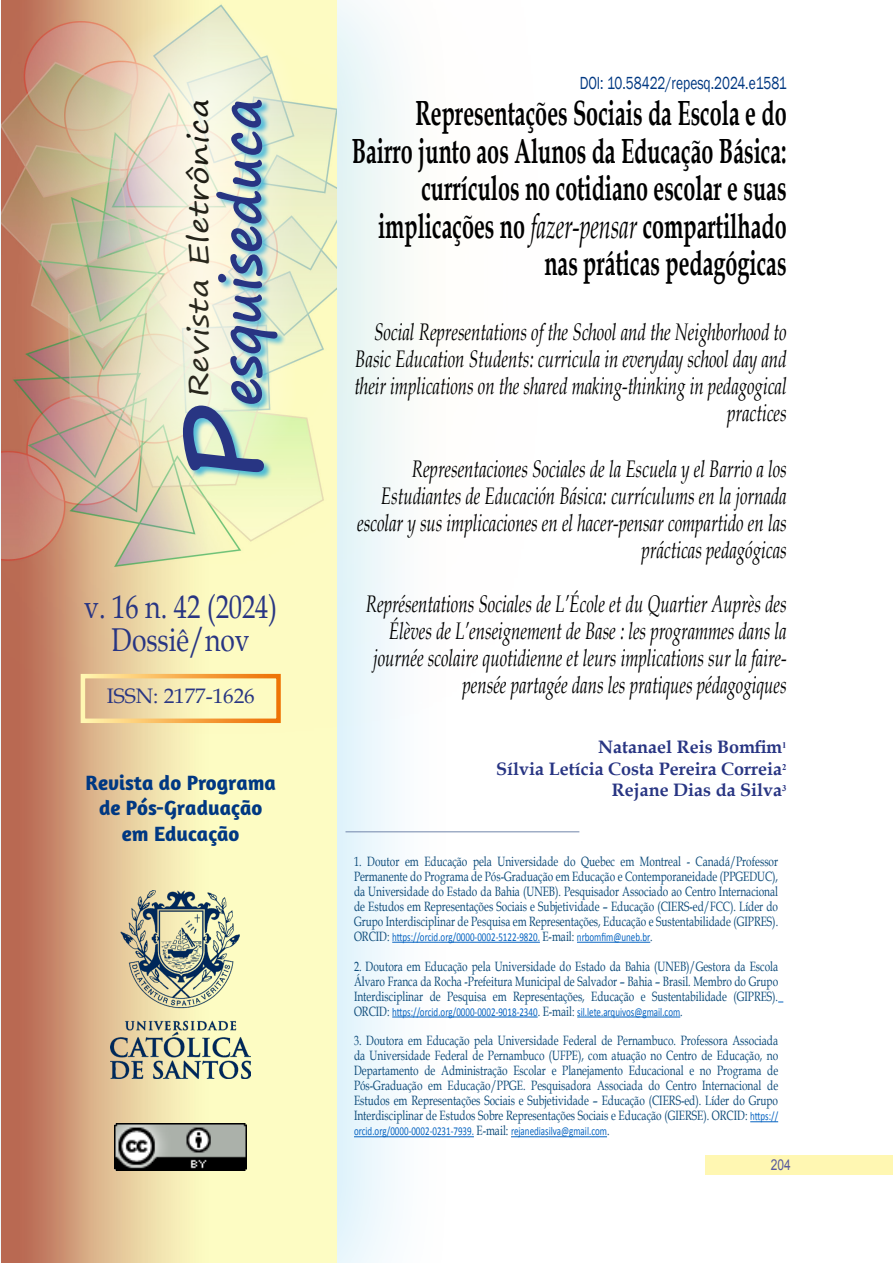
<style>
.page{position:relative;width:893px;height:1263px;background:#fff}
.page>*{position:absolute;margin:0;border:0;box-sizing:border-box;transform-origin:0 0}
.t1{font:700 54px "Segoe Print";color:#283583}
.t2{font:700 34.95px/37.5px "Book Antiqua";color:#000;text-align:right;scale:.62 1}
.t3{font:33px/33px "Book Antiqua";color:#283583;text-align:center;scale:.8 1}
.t4{font:27px "Segoe Print";color:#000;scale:1.22 1}
.t5{font:italic 24px/27px "Book Antiqua";color:#000;text-align:right;scale:.7 1}
.t6{font:700 21px/25.2px "Amaranth";color:#003882;text-align:center}
.t7{font:21px "Book Antiqua";color:#283583}
.t8{font:700 18px/21.6px "Book Antiqua";color:#283583;text-align:right}
.t9{font:18px "Franklin Gothic";color:#003882;scale:.75 1}
.t10{font:15px "Arial";color:#585a9d;scale:.8 1}
.t11{font:13.5px/15px "Book Antiqua";color:#0d4b7a;text-align:justify;scale:.75 1}
.t12{font:12px "Calibri";color:#0563c1;scale:.75 1}
.s1{font-size:108px}
.s2{font-weight:400;font-style:italic}
.s3{font-family:"Book Antiqua";font-size:13.5px;color:#0d4b7a}
.s4{font-family:"Calibri";font-size:12px;color:#0563c1}
</style>
<div class="page">
<div style="left:0;top:0;width:460px;height:1263px;background:#009fe3;opacity:.21"></div>
<img style="left:1px;top:734px;width:336px;height:529px">
<img style="left:110px;top:891px;width:141px;height:187px">
<img style="left:115px;top:1124px;width:132px;height:46px">
<img style="left:0;top:0;width:460px;height:734px">
<div style="left:706px;top:1155px;width:187px;height:19px;background:#fff7b2"></div>
<hr style="left:345px;top:831px;width:234px;height:1px;background:#7185aa">
<hr style="left:392px;top:942px;width:148px;height:1px;background:#0563c1">
<hr style="left:577px;top:942px;width:73px;height:1px;background:#0563c1">
<hr style="left:392px;top:1016px;width:146px;height:1px;background:#0563c1">
<hr style="left:577px;top:1016px;width:103px;height:1px;background:#0563c1">
<svg style="left:750px;top:1121px;width:28px;height:1px"></svg>
<hr style="left:354px;top:1136px;width:120px;height:1px;background:#0563c1">
<hr style="left:511px;top:1136px;width:96px;height:1px;background:#0563c1">
<h1 class="t1" style="left:192px;top:482px;width:386px;rotate:-90deg"><span class="s1">P</span>esquiseduca</h1>
<h3 class="t4" style="left:174px;top:396px;width:245px;rotate:-90deg">Revista Eletrônica</h3>
<h3 class="t3" style="left:84px;top:590px;width:243px">v. 16 n. 42 (2024)<br>Dossiê/nov</h3>
<h3 class="t7" style="left:107px;top:681px;width:150px">ISSN: 2177-1626</h3>
<h3 class="t6" style="left:85px;top:770px;width:192px">Revista do Programa de Pós-Graduação em Educação</h3>
<h3 class="t9" style="left:580px;top:72px;width:277px">DOI: 10.58422/repesq.2024.e1581</h3>
<h2 class="t2" style="left:352px;top:94px;width:703px">Representações Sociais da Escola e do Bairro junto aos Alunos da Educação Básica: currículos no cotidiano escolar e suas implicações no <span class="s2">fazer-pensar</span> compartilhado nas práticas pedagógicas</h2>
<h3 class="t5" style="left:354px;top:318px;width:619px">Social Representations of the School and the Neighborhood to Basic Education Students: curricula in everyday school day and their implications on the shared making-thinking in pedagogical practices</h3>
<h3 class="t5" style="left:357px;top:455px;width:615px">Representaciones Sociales de la Escuela y el Barrio a los Estudiantes de Educación Básica: currículums en la jornada escolar y sus implicaciones en el hacer-pensar compartido en las prácticas pedagógicas</h3>
<h3 class="t5" style="left:366px;top:590px;width:602px">Représentations Sociales de L’École et du Quartier Auprès des Élèves de L’enseignement de Base : les programmes dans la journée scolaire quotidienne et leurs implications sur la faire&shy;pensée partagée dans les pratiques pédagogiques</h3>
<h3 class="t8" style="left:496px;top:736px;width:292px">Natanael Reis Bomfim<sup>1<br></sup>Sílvia Letícia Costa Pereira Correia<sup>2<br></sup>Rejane Dias da Silva<sup>3</sup></h3>
<p class="t11" style="left:354px;top:853px;width:567px">1. Doutor em Educação pela Universidade do Quebec em Montreal - Canadá/Professor Permanente do Programa de Pós-Graduação em Educação e Contemporaneidade (PPGEDUC), da Universidade do Estado da Bahia (UNEB). Pesquisador Associado ao Centro Internacional de Estudos em Representações Sociais e Subjetividade – Educação (CIERS-ed/FCC). Líder do Grupo Interdisciplinar de Pesquisa em Representações, Educação e Sustentabilidade (GIPRES).</p>
<p class="t12" style="left:354px;top:928px;width:400px"><span class="s3">ORCID:</span> https://orcid.org/0000-0002-5122-9820. <span class="s3">E-mail:</span> nrbomfim@uneb.br<span class="s3">.</span></p>
<p class="t11" style="left:354px;top:958px;width:567px">2. Doutora em Educação pela Universidade do Estado da Bahia (UNEB)/Gestora da Escola Álvaro Franca da Rocha -Prefeitura Municipal de Salvador – Bahia – Brasil. Membro do Grupo Interdisciplinar de Pesquisa em Representações, Educação e Sustentabilidade (GIPRES).</p>
<p class="t12" style="left:354px;top:1003px;width:440px"><span class="s3">ORCID:</span> https://orcid.org/0000-0002-9018-2340<span class="s3">. E-mail:</span> sil.lete.arquivos@gmail.com<span class="s3">.</span></p>
<p class="t11" style="left:354px;top:1033px;width:567px">3. Doutora em Educação pela Universidade Federal de Pernambuco. Professora Associada da Universidade Federal de Pernambuco (UFPE), com atuação no Centro de Educação, no Departamento de Administração Escolar e Planejamento Educacional e no Programa de Pós-Graduação em Educação/PPGE. Pesquisadora Associada do Centro Internacional de Estudos em Representações Sociais e Subjetividade – Educação (CIERS-ed). Líder do Grupo Interdisciplinar de Estudos Sobre Representações Sociais e Educação (GIERSE). ORCID: <span class="s4">https://</span></p>
<p class="t12" style="left:354px;top:1123px;width:342px">orcid.org/0000-0002-0231-7939. <span class="s3">E-mail:</span> rejanediasilva@gmail.com<span class="s3">.</span></p>
<p class="t10" style="left:771px;top:1155px;width:27px">204</p>
</div>
